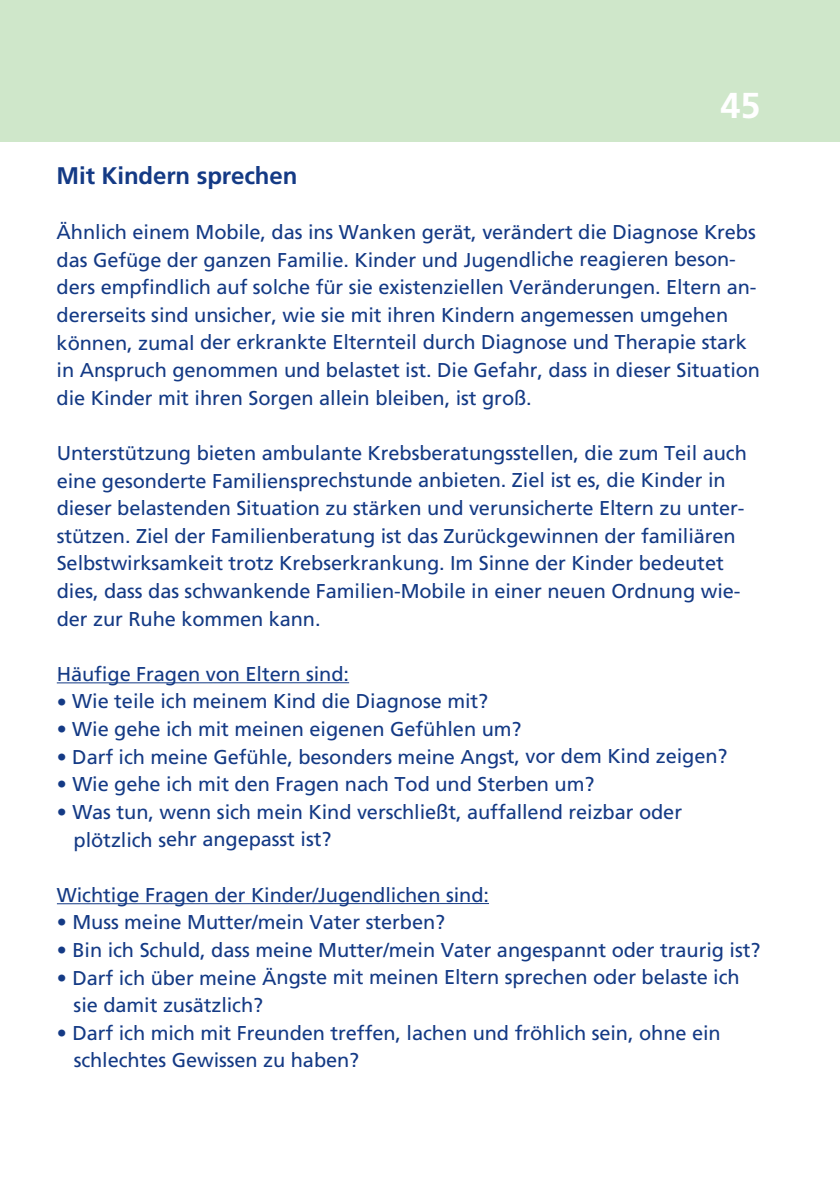
<style>
.page{position:relative;width:840px;height:1191px;background:#fff}
.page>*{position:absolute;margin:0;border:0;box-sizing:border-box;transform-origin:0 0}
.t1{font:700 36px "Frutiger LT";color:#fff}
.t2{font:700 24px "Frutiger LT";letter-spacing:-.005em;color:#143a85}
.t3{font:20px/27.6px "Frutiger LT";letter-spacing:-.005em;color:#143a85}
</style>
<div class="page">
<div style="left:0;top:0;width:839px;height:142px;background:#cfe7ca"></div>
<hr style="left:57px;top:682px;width:292px;height:1px;background:#143a85">
<hr style="left:57px;top:903px;width:431px;height:1px;background:#143a85">
<h1 class="t1" style="left:720px;top:91px;width:42px">45</h1>
<p class="t2" style="left:56px;top:166px;width:242px">Mit Kindern sprechen</p>
<p class="t3" style="left:57px;top:220px;width:704px">Ähnlich einem Mobile, das ins Wanken gerät, verändert die Diagnose Krebs das Gefüge der ganzen Familie. Kinder und Jugendliche reagieren beson&shy;ders empfindlich auf solche für sie existenziellen Veränderungen. Eltern an&shy;dererseits sind unsicher, wie sie mit ihren Kindern angemessen umgehen können, zumal der erkrankte Elternteil durch Diagnose und Therapie stark in Anspruch genommen und belastet ist. Die Gefahr, dass in dieser Situation die Kinder mit ihren Sorgen allein bleiben, ist groß.</p>
<p class="t3" style="left:57px;top:440px;width:691px">Unterstützung bieten ambulante Krebsberatungsstellen, die zum Teil auch eine gesonderte Familiensprechstunde anbieten. Ziel ist es, die Kinder in dieser belastenden Situation zu stärken und verunsicherte Eltern zu unter&shy;stützen. Ziel der Familienberatung ist das Zurückgewinnen der familiären Selbstwirksamkeit trotz Krebserkrankung. Im Sinne der Kinder bedeutet dies, dass das schwankende Familien-Mobile in einer neuen Ordnung wie&shy;der zur Ruhe kommen kann.</p>
<p class="t3" style="left:57px;top:661px;width:294px">Häufige Fragen von Eltern sind:</p>
<p class="t3" style="left:57px;top:689px;width:432px">• Wie teile ich meinem Kind die Diagnose mit?</p>
<p class="t3" style="left:57px;top:717px;width:466px">• Wie gehe ich mit meinen eigenen Gefühlen um?</p>
<p class="t3" style="left:57px;top:744px;width:672px">• Darf ich meine Gefühle, besonders meine Angst, vor dem Kind zeigen?</p>
<p class="t3" style="left:57px;top:772px;width:539px">• Wie gehe ich mit den Fragen nach Tod und Sterben um?</p>
<p class="t3" style="left:74px;top:799px;width:609px;text-indent:-17px">• Was tun, wenn sich mein Kind verschließt, auffallend reizbar oder plötzlich sehr angepasst ist?</p>
<p class="t3" style="left:57px;top:882px;width:433px">Wichtige Fragen der Kinder/Jugendlichen sind:</p>
<p class="t3" style="left:57px;top:910px;width:389px">• Muss meine Mutter/mein Vater sterben?</p>
<p class="t3" style="left:57px;top:937px;width:704px">• Bin ich Schuld, dass meine Mutter/mein Vater angespannt oder traurig ist?</p>
<p class="t3" style="left:74px;top:965px;width:667px;text-indent:-17px">• Darf ich über meine Ängste mit meinen Eltern sprechen oder belaste ich sie damit zusätzlich?</p>
<p class="t3" style="left:74px;top:1020px;width:648px;text-indent:-17px">• Darf ich mich mit Freunden treffen, lachen und fröhlich sein, ohne ein schlechtes Gewissen zu haben?</p>
</div>
